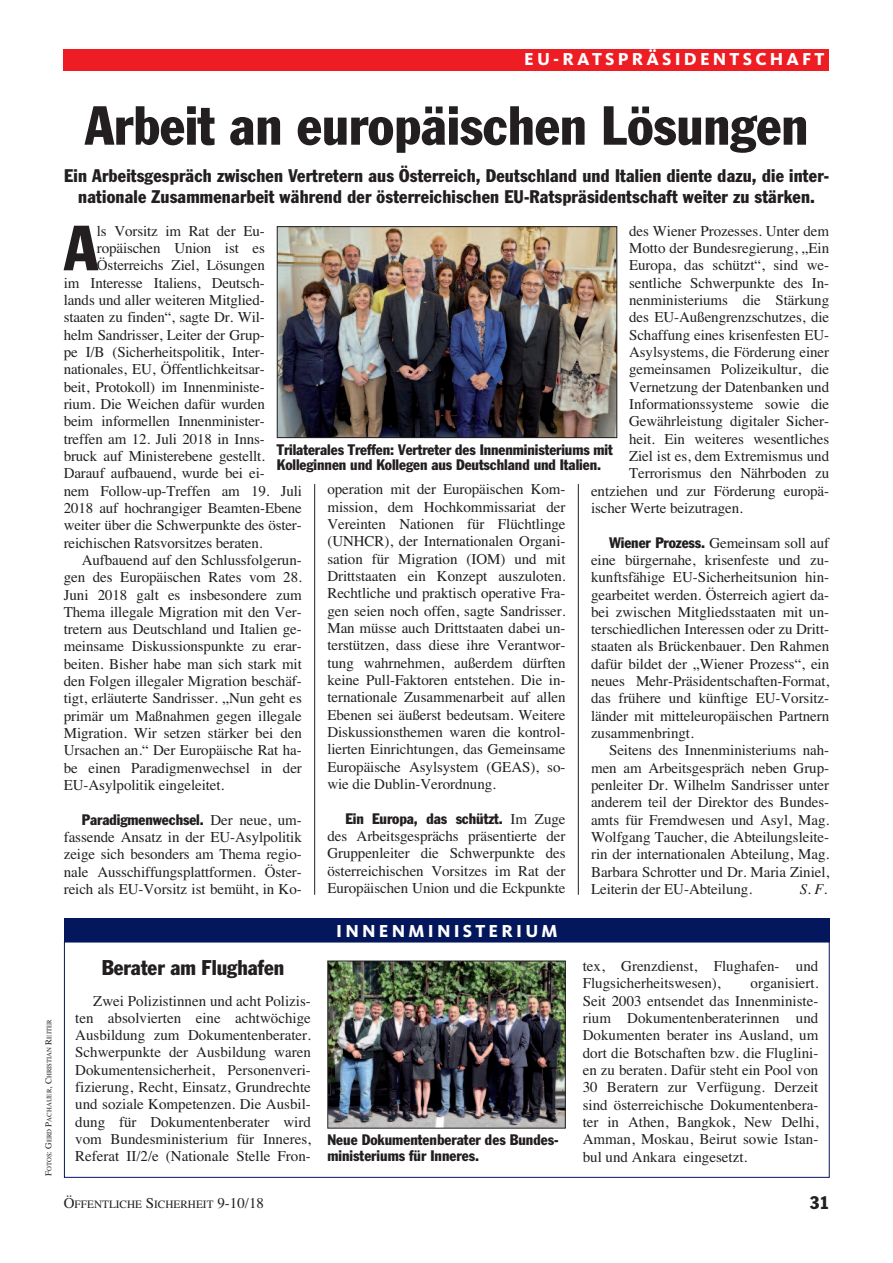
<style>
.page{position:relative;width:893px;height:1263px;background:#fff}
.page>*{position:absolute;margin:0;border:0;box-sizing:border-box;transform-origin:0 0}
.t1{font:condensed 62.7px "Franklin Gothic";color:#231f20}
.t2{font:condensed 54px "Franklin Gothic";color:#231f20}
.t3{font:condensed 21px "Franklin Gothic";color:#231f20}
.t4{font:condensed 18px/21.6px "Franklin Gothic";letter-spacing:.01em;color:#231f20;text-align:center}
.t5{font:800 18px "Kievit";letter-spacing:.175em;color:#fff}
.t6{font:15px/17.4px "Times";letter-spacing:-.005em;color:#231f20;text-align:justify}
.t7{font:condensed 15px/15.8px "Franklin Gothic";letter-spacing:-.005em;color:#231f20}
.t8{font:italic 15px "Times";color:#231f20}
.t9{font:11.25px "Times";color:#231f20}
.t10{font:6.75px "Times";color:#231f20}
.s1{font-size:9px}
.s2{font-family:"Franklin Gothic";font-stretch:condensed}
.s3{font-family:"Times";font-stretch:normal}
.s4{font-size:15px}
</style>
<div class="page">
<hr style="left:314px;top:484px;width:1px;height:411px;background:#231f20">
<div style="left:64px;top:49px;width:765px;height:21px;background:#ee1d23"></div>
<hr style="left:578px;top:484px;width:1px;height:411px;background:#231f20">
<img style="left:279px;top:228px;width:336px;height:208px">
<div style="left:277px;top:226px;width:340px;height:212px;border:1px solid #231f20"></div>
<div style="left:64px;top:942px;width:765px;height:236px;border:1px solid #04175c"></div>
<div style="left:64px;top:918px;width:765px;height:24px;background:#04175c"></div>
<img style="left:329px;top:963px;width:235px;height:163px">
<div style="left:327px;top:961px;width:239px;height:167px;border:1px solid #231f20"></div>
<p class="t5" style="left:524px;top:53px;width:302px">EU-RATSPRÄSIDENTSCHAFT</p>
<p class="t10" style="left:45px;top:1176px;width:158px;rotate:-90deg"><span class="s1">F</span>OTOS<span class="s1">: G</span>ERD <span class="s1">P</span>ACHAUER<span class="s1">, C</span>HRISTIAN <span class="s1">R</span>EITER</p>
<h2 class="t2" style="left:85px;top:106px;width:725px">Arbeit an europäischen Lösungen</h2>
<p class="t4" style="left:64px;top:166px;width:766px">Ein Arbeitsgespräch zwischen Vertretern aus Österreich, Deutschland und Italien diente dazu, die inter&shy;nationale Zusammenarbeit während der österreichischen EU-Ratspräsidentschaft weiter zu stärken.</p>
<h1 class="t1" style="left:64px;top:226px;width:35px">A</h1>
<p class="t6" style="left:97px;top:222px;width:169px">ls Vorsitz im Rat der Eu-</p>
<p class="t6" style="left:629px;top:222px;width:202px">des Wiener Prozesses. Unter dem</p>
<p class="t6" style="left:629px;top:239px;width:202px">Motto der Bundesregierung, „Ein</p>
<p class="t6" style="left:629px;top:256px;width:201px">Europa, das schützt“, sind we-</p>
<p class="t6" style="left:629px;top:274px;width:201px">sentliche Schwerpunkte des In-</p>
<p class="t6" style="left:629px;top:291px;width:202px">nenministeriums die Stärkung</p>
<p class="t6" style="left:629px;top:308px;width:202px">des EU-Außengrenzschutzes, die</p>
<p class="t6" style="left:629px;top:326px;width:202px">Schaffung eines krisenfesten EU-</p>
<p class="t6" style="left:629px;top:343px;width:202px">Asylsystems, die Förderung einer</p>
<p class="t6" style="left:629px;top:360px;width:202px">gemeinsamen Polizeikultur, die</p>
<p class="t6" style="left:629px;top:378px;width:202px">Vernetzung der Datenbanken und</p>
<p class="t6" style="left:629px;top:395px;width:202px">Informationssysteme sowie die</p>
<p class="t6" style="left:629px;top:412px;width:201px">Gewährleistung digitaler Sicher-</p>
<p class="t6" style="left:629px;top:430px;width:202px">heit. Ein weiteres wesentliches</p>
<p class="t6" style="left:629px;top:447px;width:202px">Ziel ist es, dem Extremismus und</p>
<p class="t6" style="left:629px;top:464px;width:202px">Terrorismus den Nährboden zu</p>
<p class="t6" style="left:591px;top:482px;width:240px">entziehen und zur Förderung europä-</p>
<p class="t6" style="left:591px;top:499px;width:153px">ischer Werte beizutragen.</p>
<p class="t6" style="left:591px;top:534px;width:240px;text-indent:18px"><span class="s2">Wiener Prozess.</span> Gemeinsam soll auf eine bürgernahe, krisenfeste und zu&shy;kunftsfähige EU-Sicherheitsunion hin&shy;gearbeitet werden. Österreich agiert da&shy;bei zwischen Mitgliedsstaaten mit un&shy;terschiedlichen Interessen oder zu Dritt&shy;staaten als Brückenbauer. Den Rahmen dafür bildet der „Wiener Prozess“, ein neues Mehr-Präsidentschaften-Format, das frühere und künftige EU-Vorsitz&shy;länder mit mitteleuropäischen Partnern zusammenbringt.</p>
<p class="t6" style="left:591px;top:742px;width:240px;text-indent:18px">Seitens des Innenministeriums nah&shy;men am Arbeitsgespräch neben Grup&shy;penleiter Dr. Wilhelm Sandrisser unter anderem teil der Direktor des Bundes&shy;amts für Fremdwesen und Asyl, Mag.<br>Wolfgang Taucher, die Abteilungsleite&shy;rin der internationalen Abteilung, Mag.<br>Barbara Schrotter und Dr. Maria Ziniel, Leiterin der EU-Abteilung.</p>
<p class="t6" style="left:97px;top:239px;width:169px">ropäischen Union ist es</p>
<p class="t6" style="left:97px;top:256px;width:169px">Österreichs Ziel, Lösungen</p>
<p class="t6" style="left:64px;top:274px;width:202px">im Interesse Italiens, Deutsch-</p>
<p class="t6" style="left:64px;top:291px;width:202px">lands und aller weiteren Mitglied-</p>
<p class="t6" style="left:64px;top:308px;width:202px">staaten zu finden“, sagte Dr. Wil-</p>
<p class="t6" style="left:64px;top:326px;width:202px">helm Sandrisser, Leiter der Grup-</p>
<p class="t6" style="left:64px;top:343px;width:202px">pe I/B (Sicherheitspolitik, Inter-</p>
<p class="t6" style="left:64px;top:360px;width:202px">nationales, EU, Öffentlichkeitsar-</p>
<p class="t6" style="left:64px;top:378px;width:202px">beit, Protokoll) im Innenministe-</p>
<p class="t6" style="left:64px;top:395px;width:203px">rium. Die Weichen dafür wurden</p>
<p class="t6" style="left:64px;top:412px;width:202px">beim informellen Innenminister-</p>
<p class="t6" style="left:64px;top:430px;width:202px">treffen am 12. Juli 2018 in Inns-</p>
<p class="t6" style="left:64px;top:447px;width:203px">bruck auf Ministerebene gestellt.</p>
<p class="t6" style="left:64px;top:464px;width:202px">Darauf aufbauend, wurde bei ei-</p>
<p class="t6" style="left:64px;top:482px;width:240px">nem Follow-up-Treffen am 19. Juli</p>
<p class="t6" style="left:64px;top:499px;width:240px">2018 auf hochrangiger Beamten-Ebene</p>
<p class="t6" style="left:64px;top:516px;width:239px">weiter über die Schwerpunkte des öster-</p>
<p class="t6" style="left:64px;top:534px;width:200px">reichischen Ratsvorsitzes beraten.</p>
<p class="t6" style="left:82px;top:551px;width:222px">Aufbauend auf den Schlussfolgerun-</p>
<p class="t6" style="left:64px;top:568px;width:240px">gen des Europäischen Rates vom 28.</p>
<p class="t6" style="left:64px;top:586px;width:240px">Juni 2018 galt es insbesondere zum</p>
<p class="t6" style="left:64px;top:603px;width:240px">Thema illegale Migration mit den Ver-</p>
<p class="t6" style="left:64px;top:620px;width:240px">tretern aus Deutschland und Italien ge-</p>
<p class="t6" style="left:64px;top:638px;width:240px">meinsame Diskussionspunkte zu erar-</p>
<p class="t6" style="left:64px;top:655px;width:240px">beiten. Bisher habe man sich stark mit</p>
<p class="t6" style="left:64px;top:672px;width:240px">den Folgen illegaler Migration beschäf-</p>
<p class="t6" style="left:64px;top:690px;width:240px">tigt, erläuterte Sandrisser. „Nun geht es</p>
<p class="t6" style="left:64px;top:707px;width:240px">primär um Maßnahmen gegen illegale</p>
<p class="t6" style="left:64px;top:724px;width:240px">Migration. Wir setzen stärker bei den</p>
<p class="t6" style="left:64px;top:741px;width:240px">Ursachen an.“ Der Europäische Rat ha-</p>
<p class="t6" style="left:64px;top:759px;width:240px">be einen Paradigmenwechsel in der</p>
<p class="t6" style="left:64px;top:776px;width:162px">EU-Asylpolitik eingeleitet.</p>
<p class="t7" style="left:82px;top:813px;width:222px">Paradigmenwechsel. <span class="s3">Der neue, um-</span></p>
<p class="t6" style="left:64px;top:828px;width:240px">fassende Ansatz in der EU-Asylpolitik zeige sich besonders am Thema regio&shy;nale Ausschiffungsplattformen. Öster&shy;reich als EU-Vorsitz ist bemüht, in Ko-</p>
<p class="t7" style="left:277px;top:442px;width:337px">Trilaterales Treffen: Vertreter des Innenministeriums mit<br>Kolleginnen und Kollegen aus Deutschland und Italien.</p>
<p class="t6" style="left:327px;top:481px;width:240px">operation mit der Europäischen Kom&shy;mission, dem Hochkommissariat der Vereinten Nationen für Flüchtlinge (UNHCR), der Internationalen Organi&shy;sation für Migration (IOM) und mit Drittstaaten ein Konzept auszuloten.<br>Rechtliche und praktisch operative Fra&shy;gen seien noch offen, sagte Sandrisser.<br>Man müsse auch Drittstaaten dabei un&shy;terstützen, dass diese ihre Verantwor&shy;tung wahrnehmen, außerdem dürften keine Pull-Faktoren entstehen. Die in&shy;ternationale Zusammenarbeit auf allen Ebenen sei äußerst bedeutsam. Weitere Diskussionsthemen waren die kontrol&shy;lierten Einrichtungen, das Gemeinsame Europäische Asylsystem (GEAS), so&shy;wie die Dublin-Verordnung.</p>
<p class="t7" style="left:345px;top:812px;width:222px">Ein Europa, das schützt. <span class="s3">Im Zuge</span></p>
<p class="t6" style="left:327px;top:827px;width:240px">des Arbeitsgesprächs präsentierte der Gruppenleiter die Schwerpunkte des österreichischen Vorsitzes im Rat der Europäischen Union und die Eckpunkte</p>
<p class="t8" style="left:800px;top:880px;width:29px">S. F.</p>
<h3 class="t3" style="left:102px;top:960px;width:184px">Berater am Flughafen</h3>
<p class="t6" style="left:75px;top:992px;width:237px;text-indent:18px">Zwei Polizistinnen und acht Polizis&shy;ten absolvierten eine achtwöchige Ausbildung zum Dokumentenberater.<br>Schwerpunkte der Ausbildung waren Dokumentensicherheit, Personenveri&shy;fizierung, Recht, Einsatz, Grundrechte und soziale Kompetenzen. Die Ausbil&shy;dung für Dokumentenberater wird vom Bundesministerium für Inneres, Referat II/2/e (Nationale Stelle Fron-</p>
<p class="t5" style="left:336px;top:925px;width:223px">INNENMINISTERIUM</p>
<p class="t7" style="left:327px;top:1133px;width:233px">Neue Dokumentenberater des Bundes&shy;ministeriums für Inneres.</p>
<p class="t6" style="left:583px;top:957px;width:237px">tex, Grenzdienst, Flughafen- und<br>Flugsicherheitswesen),</p>
<p class="t6" style="left:583px;top:974px;width:237px;text-indent:168px">organisiert.<br>Seit 2003 entsendet das Innenministe&shy;rium Dokumentenberaterinnen und Dokumenten berater ins Ausland, um dort die Botschaften bzw. die Fluglini&shy;en zu beraten. Dafür steht ein Pool von 30 Beratern zur Verfügung. Derzeit sind österreichische Dokumentenbera&shy;ter in Athen, Bangkok, New Delhi, Amman, Moskau, Beirut sowie Istan&shy;bul und Ankara eingesetzt.</p>
<p class="t9" style="left:64px;top:1198px;width:202px"><span class="s4">Ö</span>FFENTLICHE <span class="s4">S</span>ICHERHEIT <span class="s4">9-10/18</span></p>
<p class="t4" style="left:810px;top:1193px;width:21px">31</p>
</div>
